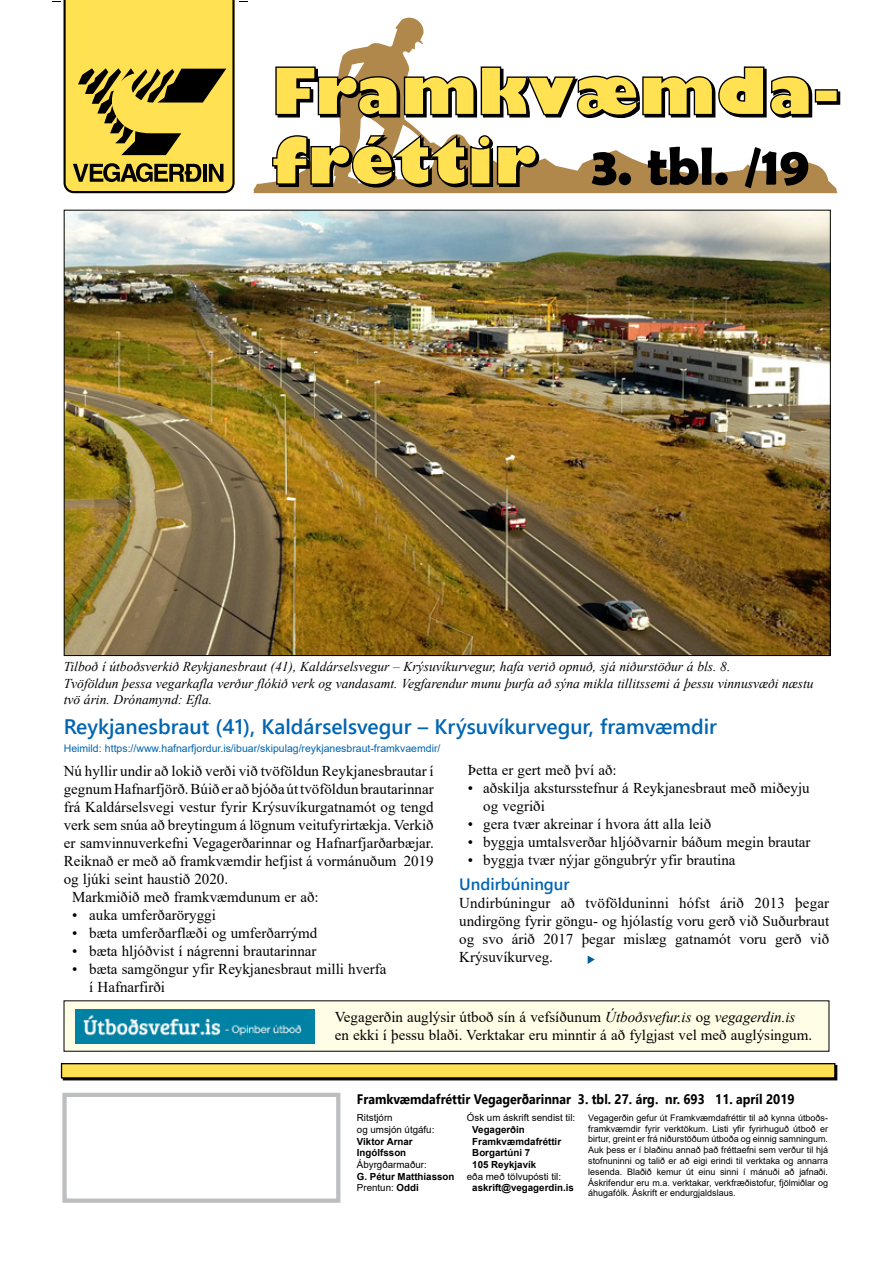
<style>
.page{position:relative;width:893px;height:1263px;background:#fff}
.page>*{position:absolute;margin:0;border:0;box-sizing:border-box;transform-origin:0 0}
.t1{font:700 54px "Berlin Sans FB Demi";color:#000}
.t2{font:600 21px "Segoe UI";color:#0065b2}
.t3{font:600 16.5px "Segoe UI";color:#0065b2}
.t4{font:15px/18px "Times New Roman";color:#000}
.t5{font:700 13.8px "Segoe UI";color:#000;scale:.9 1}
.t6{font:italic 13.5px/16.5px "Times New Roman";color:#000}
.t7{font:10.5px "Arial";color:#0065b2}
.t8{font:700 9.75px/11.7px "Arial";color:#000}
.t9{font:9.75px/11.7px "Arial";color:#000}
.t10{font:9px/10.8px "Arial";color:#000;text-align:justify}
.s1{font-style:italic}
.s2{font-weight:400}
</style>
<div class="page">
<svg style="left:254px;top:17px;width:583px;height:176px"></svg>
<svg style="left:817px;top:91px;width:23px;height:14px"></svg>
<svg style="left:52px;top:0;width:195px;height:193px;background:#d0bb58"></svg>
<svg style="left:271px;top:133px;width:269px;height:55px"></svg>
<svg style="left:275px;top:66px;width:538px;height:53px"></svg>
<div style="left:815px;top:89px;width:23px;height:14px;background:#ffe152;border:1px solid #000"></div>
<div style="left:62px;top:1093px;width:278px;height:110px;border:4px solid #bcbec0"></div>
<div style="left:63px;top:1065px;width:774px;height:15px;background:#000"></div>
<div style="left:61px;top:1063px;width:774px;height:15px;background:#ffe152;border:1px solid #000"></div>
<div style="left:64px;top:1001px;width:765px;height:50px;background:#fffde5"></div>
<img style="left:75px;top:1010px;width:239px;height:33px">
<img style="left:66px;top:212px;width:763px;height:442px">
<svg style="left:588px;top:955px;width:7px;height:9px"></svg>
<h1 class="t1" style="left:591px;top:135px;width:220px">3. tbl. /19</h1>
<p class="t6" style="left:64px;top:658px;width:751px">Tilboð í útboðsverkið Reykjanesbraut (41), Kaldárselsvegur – Krýsuvíkurvegur, hafa verið opnuð, sjá niðurstöður á bls. 8.<br>Tvöföldun þessa vegarkafla verður flókið verk og vandasamt. Vegfarendur munu þurfa að sýna mikla tillitssemi á þessu vinnusvæði næstu tvö árin. Drónamynd: Efla.</p>
<h2 class="t2" style="left:64px;top:707px;width:655px">Reykjanesbraut (41), Kaldárselsvegur – Krýsuvíkurvegur, framvæmdir</h2>
<p class="t4" style="left:64px;top:761px;width:371px">Nú hyllir undir að lokið verði við tvöföldun Reykjanesbrautar í</p>
<p class="t4" style="left:64px;top:779px;width:371px">gegnum Hafnarfjörð. Búið er að bjóða út tvöföldun brautarinnar</p>
<p class="t4" style="left:64px;top:797px;width:371px">frá Kaldárselsvegi vestur fyrir Krýsuvíkurgatnamót og tengd</p>
<p class="t4" style="left:64px;top:815px;width:371px">verk sem snúa að breytingum á lögnum veitufyrirtækja. Verkið</p>
<p class="t4" style="left:64px;top:833px;width:371px">er samvinnuverkefni Vegagerðarinnar og Hafnarfjarðarbæjar.</p>
<p class="t4" style="left:64px;top:851px;width:371px">Reiknað er með að framkvæmdir hefjist á vormánuðum 2019</p>
<p class="t4" style="left:64px;top:869px;width:166px">og ljúki seint haustið 2020.</p>
<p class="t4" style="left:72px;top:887px;width:248px">Markmiðið með framkvæmdunum er að:</p>
<p class="t4" style="left:72px;top:905px;width:145px">• auka umferðaröryggi</p>
<p class="t4" style="left:72px;top:923px;width:247px">• bæta umferðarflæði og umferðarrýmd</p>
<p class="t4" style="left:72px;top:941px;width:246px">• bæta hljóðvist í nágrenni brautarinnar</p>
<p class="t4" style="left:89px;top:959px;width:299px;text-indent:-17px">• bæta samgöngur yfir Reykjanesbraut milli hverfa í Hafnarfirði</p>
<p class="t7" style="left:64px;top:741px;width:378px">Heimild: https://www.hafnarfjordur.is/ibuar/skipulag/reykjanesbraut-framkvaemdir/</p>
<p class="t4" style="left:468px;top:760px;width:150px">Þetta er gert með því að:</p>
<p class="t4" style="left:483px;top:778px;width:328px;text-indent:-15px">• aðskilja akstursstefnur á Reykjanesbraut með miðeyju og vegriði</p>
<p class="t4" style="left:468px;top:814px;width:245px">• gera tvær akreinar í hvora átt alla leið</p>
<p class="t4" style="left:468px;top:832px;width:344px">• byggja umtalsverðar hljóðvarnir báðum megin brautar</p>
<p class="t4" style="left:468px;top:850px;width:269px">• byggja tvær nýjar göngubrýr yfir brautina</p>
<p class="t3" style="left:459px;top:869px;width:112px">Undirbúningur</p>
<p class="t4" style="left:459px;top:894px;width:371px;text-align:justify">Undirbúningur að tvöfölduninni hófst árið 2013 þegar undirgöng fyrir göngu- og hjólastíg voru gerð við Suðurbraut og svo árið 2017 þegar mislæg gatnamót voru gerð við Krýsuvíkurveg.</p>
<p class="t4" style="left:335px;top:1008px;width:479px">Vegagerðin auglýsir útboð sín á vefsíðunum <span class="s1">Útboðsvefur.is</span> og <span class="s1">vegagerdin.is </span>en ekki í þessu blaði. Verktakar eru minntir á að fylgjast vel með auglýsingum.</p>
<p class="t5" style="left:357px;top:1086px;width:488px">Framkvæmdafréttir Vegagerðarinnar 3. tbl. 27. árg. nr. 693 11. apríl 2019</p>
<p class="t9" style="left:357px;top:1112px;width:79px">Ritstjórn<br>og umsjón útgáfu:</p>
<p class="t8" style="left:357px;top:1135px;width:57px">Viktor Arnar<br>Ingólfsson</p>
<p class="t9" style="left:357px;top:1159px;width:71px">Ábyrgðarmaður:</p>
<p class="t8" style="left:357px;top:1170px;width:99px">G. Pétur Matthíasson<br><span class="s2">Prentun:</span> Oddi</p>
<p class="t9" style="left:467px;top:1112px;width:110px">Ósk um áskrift sendist til:</p>
<p class="t8" style="left:472px;top:1124px;width:90px">Vegagerðin<br>Framkvæmdafréttir<br>Borgartúni 7<br>105 Reykjavík</p>
<p class="t9" style="left:467px;top:1170px;width:96px">eða með tölvupósti til:</p>
<p class="t8" style="left:472px;top:1182px;width:103px">askrift@vegagerdin.is</p>
<p class="t10" style="left:588px;top:1112px;width:241px">Vegagerðin gefur út Framkvæmdafréttir til að kynna útboðs&shy;framkvæmdir fyrir verktökum. Listi yfir fyrirhuguð útboð er birtur, greint er frá niðurstöðum útboða og einnig samningum.<br>Auk þess er í blaðinu annað það fréttaefni sem verður til hjá stofnuninni og talið er að eigi erindi til verktaka og annarra lesenda. Blaðið kemur út einu sinni í mánuði að jafnaði.<br>Áskrifendur eru m.a. verktakar, verkfræðistofur, fjölmiðlar og áhugafólk. Áskrift er endurgjaldslaus.</p>
</div>
